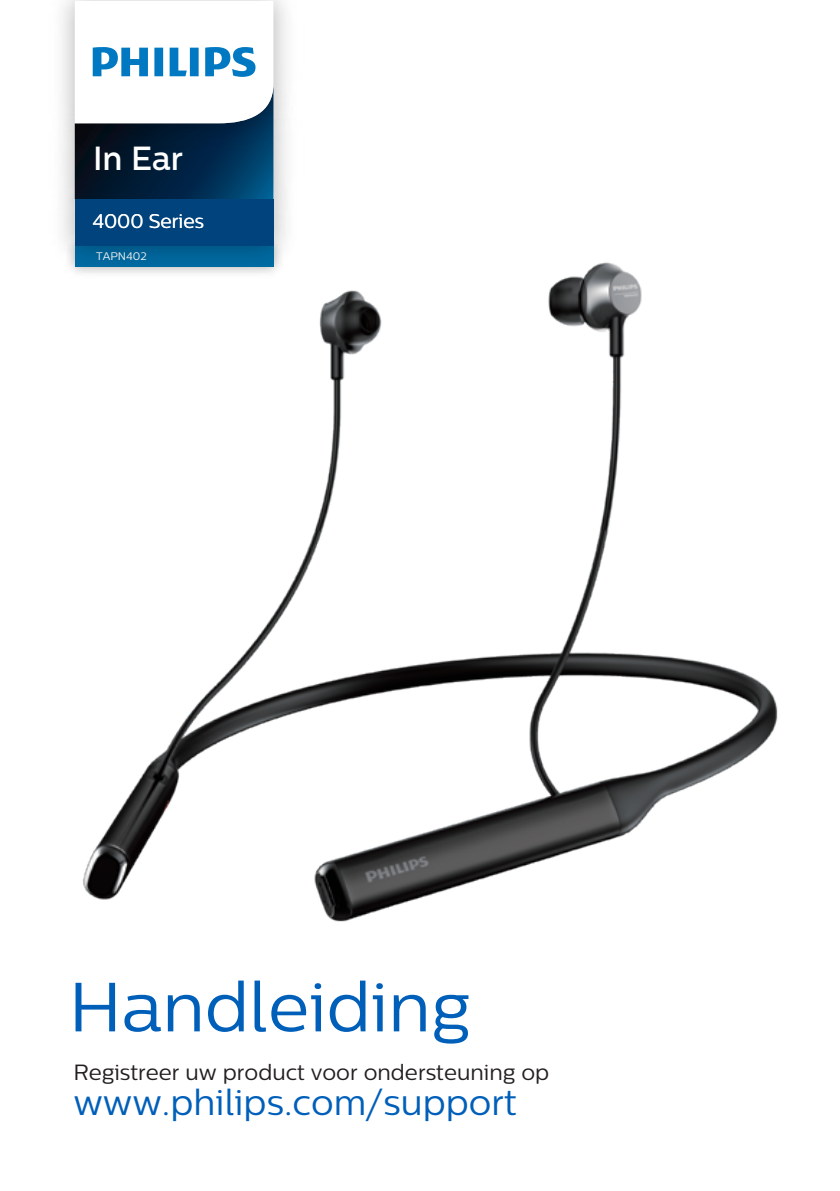
<style>
.page{position:relative;width:840px;height:1191px;background:#fff}
.page>*{position:absolute;margin:0;border:0;box-sizing:border-box;transform-origin:0 0}
.t1{font:69.4px "Centrale Sans";color:#005fb9}
.t2{font:36px "Centrale Sans";color:#005fb9}
.t3{font:500 33.4px "Centrale Sans";color:#fff}
.t4{font:22px "Centrale Sans";color:#231f20}
.t5{font:19.8px "Centrale Sans";color:#fff}
.t6{font:11px "Centrale Sans";color:#fff}
</style>
<div class="page">
<img style="left:61px;top:165px;width:226px;height:42px">
<div style="left:75px;top:199px;width:198px;height:47px;background:#01437c"></div>
<img style="left:62px;top:0;width:225px;height:158px">
<svg style="left:75px;top:1px;width:198px;height:198px"></svg>
<img style="left:62px;top:207px;width:716px;height:715px">
<h3 class="t3" style="left:93px;top:139px;width:92px">In Ear</h3>
<p class="t5" style="left:92px;top:209px;width:113px">4000 Series</p>
<p class="t6" style="left:96px;top:250px;width:52px">TAPN402</p>
<h1 class="t1" style="left:69px;top:967px;width:403px">Handleiding</h1>
<p class="t4" style="left:73px;top:1059px;width:477px">Registreer uw product voor ondersteuning op</p>
<h2 class="t2" style="left:73px;top:1082px;width:444px">www.philips.com/support</h2>
</div>
